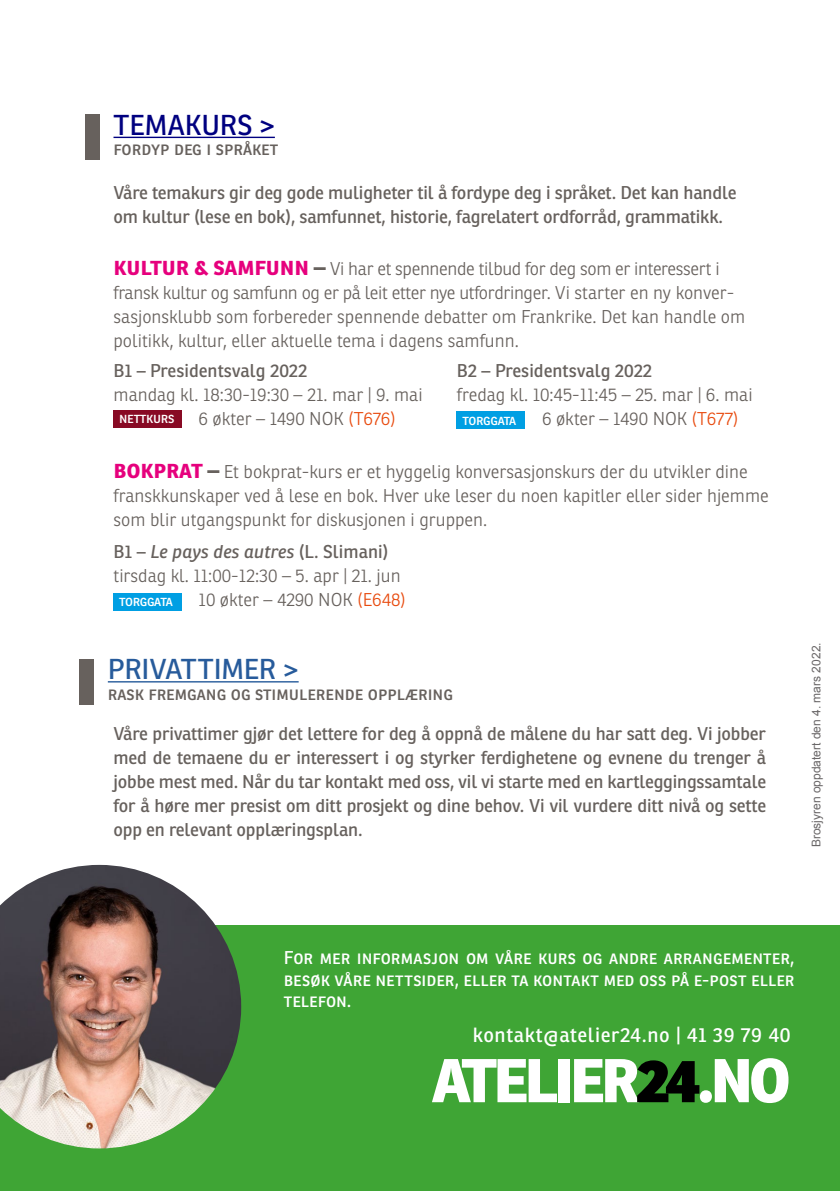
<style>
.page{position:relative;width:840px;height:1191px;background:#fff}
.page>*{position:absolute;margin:0;border:0;box-sizing:border-box;transform-origin:0 0}
.t1{font:800 60px "Ronnia";letter-spacing:-.06em;color:#fff}
.t2{font:28px "Ronnia";letter-spacing:-.01em;color:#275b9b}
.t3{font:28px "Ronnia";color:#000080}
.t4{font:20px "Ronnia";letter-spacing:.03em;color:#fff}
.t5{font:300 18px/24px "Ronnia";color:#67615d}
.t6{font:18px/24px "Ronnia";letter-spacing:-.01em;color:#67615d}
.t7{font:18px/21.6px "Ronnia";color:#fff;text-align:justify}
.t8{font:14px "Ronnia";letter-spacing:-.02em;color:#fff}
.t9{font:12px "Arial";color:#6a6768}
.s1{font-weight:700;font-size:24px;color:#e6007d}
.s2{font-weight:700;font-size:24px}
.s3{color:#e84b0f}
.s4{font-weight:400}
.s5{font-weight:400;font-style:italic}
.s6{color:#000}
.s7{font-style:inherit}
</style>
<div class="page">
<div style="left:0;top:925px;width:839px;height:266px;background:#3fa535"></div>
<img style="left:0;top:865px;width:241px;height:283px">
<div style="left:113px;top:593px;width:68px;height:17px;background:#009fe3"></div>
<hr style="left:113px;top:137px;width:162px;height:1px;background:#000080">
<div style="left:85px;top:115px;width:14px;height:45px;background:#67615d"></div>
<hr style="left:108px;top:681px;width:190px;height:1px;background:#275b9b">
<div style="left:79px;top:659px;width:15px;height:45px;background:#67615d"></div>
<div style="left:113px;top:410px;width:68px;height:17px;background:#880a24"></div>
<div style="left:456px;top:412px;width:68px;height:17px;background:#009fe3"></div>
<h2 class="t3" style="left:113px;top:107px;width:163px">TEMAKURS &gt;</h2>
<p class="t6" style="left:113px;top:137px;width:166px">fordyp deg i språket</p>
<p class="t6" style="left:113px;top:181px;width:624px">Våre temakurs gir deg gode muligheter til å fordype deg i språket. Det kan handle om kultur (lese en bok), samfunnet, historie, fagrelatert ordforråd, grammatikk.</p>
<p class="t5" style="left:113px;top:257px;width:633px"><span class="s1">KULTUR &amp; SAMFUNN</span> <span class="s2">–</span> Vi har et spennende tilbud for deg som er interessert i fransk kultur og samfunn og er på leit etter nye utfordringer. Vi starter en ny konver&shy;sasjonsklubb som forbereder spennende debatter om Frankrike. Det kan handle om politikk, kultur, eller aktuelle tema i dagens samfunn.</p>
<p class="t6" style="left:113px;top:358px;width:195px">B1 – Presidentsvalg 2022</p>
<p class="t5" style="left:198px;top:382px;width:225px;text-indent:-85px">mandag kl. 18:30-19:30 – 21. mar | 9. mai<br>6 økter – 1490 NOK <span class="s3">(T676)</span></p>
<p class="t6" style="left:456px;top:358px;width:197px">B2 – Presidentsvalg 2022</p>
<p class="t5" style="left:456px;top:382px;width:297px">fredag kl. 10:45-11:45 – 25. mar | 6. mai</p>
<p class="t8" style="left:462px;top:411px;width:55px">torggata</p>
<p class="t5" style="left:541px;top:406px;width:198px">6 økter – 1490 NOK <span class="s3">(T677)</span></p>
<p class="t5" style="left:113px;top:460px;width:656px"><span class="s1">BOKPRAT</span> <span class="s2">–</span> Et bokprat-kurs er et hyggelig konversasjonskurs der du utvikler dine franskkunskaper ved å lese en bok. Hver uke leser du noen kapitler eller sider hjemme som blir utgangspunkt for diskusjonen i gruppen.</p>
<p class="t8" style="left:119px;top:409px;width:57px">nettkurs</p>
<p class="t5" style="left:113px;top:539px;width:288px"><span class="s4">B1 –</span> <span class="s5">Le pays des autres</span> <span class="s4">(L. Slimani) </span>tirsdag kl. 11:00-12:30 – 5. apr | 21. jun</p>
<p class="t8" style="left:119px;top:592px;width:55px">torggata</p>
<p class="t5" style="left:198px;top:587px;width:209px">10 økter – 4290 NOK <span class="s3">(E648)</span></p>
<h2 class="t2" style="left:108px;top:651px;width:192px">PRIVATTIMER &gt;</h2>
<p class="t6" style="left:108px;top:681px;width:346px">rask fremgang og stimulerende opplæring</p>
<p class="t6" style="left:113px;top:721px;width:654px;text-align:justify">Våre privattimer gjør det lettere for deg å oppnå de målene du har satt deg. Vi jobber med de temaene du er interessert i og styrker ferdighetene og evnene du trenger å jobbe mest med. Når du tar kontakt med oss, vil vi starte med en kartleggingssamtale for å høre mer presist om ditt prosjekt og dine behov. Vi vil vurdere ditt nivå og sette opp en relevant opplæringsplan.</p>
<p class="t9" style="left:807px;top:847px;width:206px;rotate:-90deg">Brosjyren oppdatert den 4. mars 2022.</p>
<p class="t7" style="left:283px;top:947px;width:512px">For mer informasjon om våre kurs og andre arrangementer, besøk våre nettsider, eller ta kontakt med oss på e-post eller telefon.</p>
<p class="t4" style="left:472px;top:1022px;width:319px">kontakt@atelier24.no | 41 39 79 40</p>
<h1 class="t1" style="left:431px;top:1042px;width:360px">ATELIER<span class="s6">24</span><span class="s7">.</span>NO</h1>
</div>
